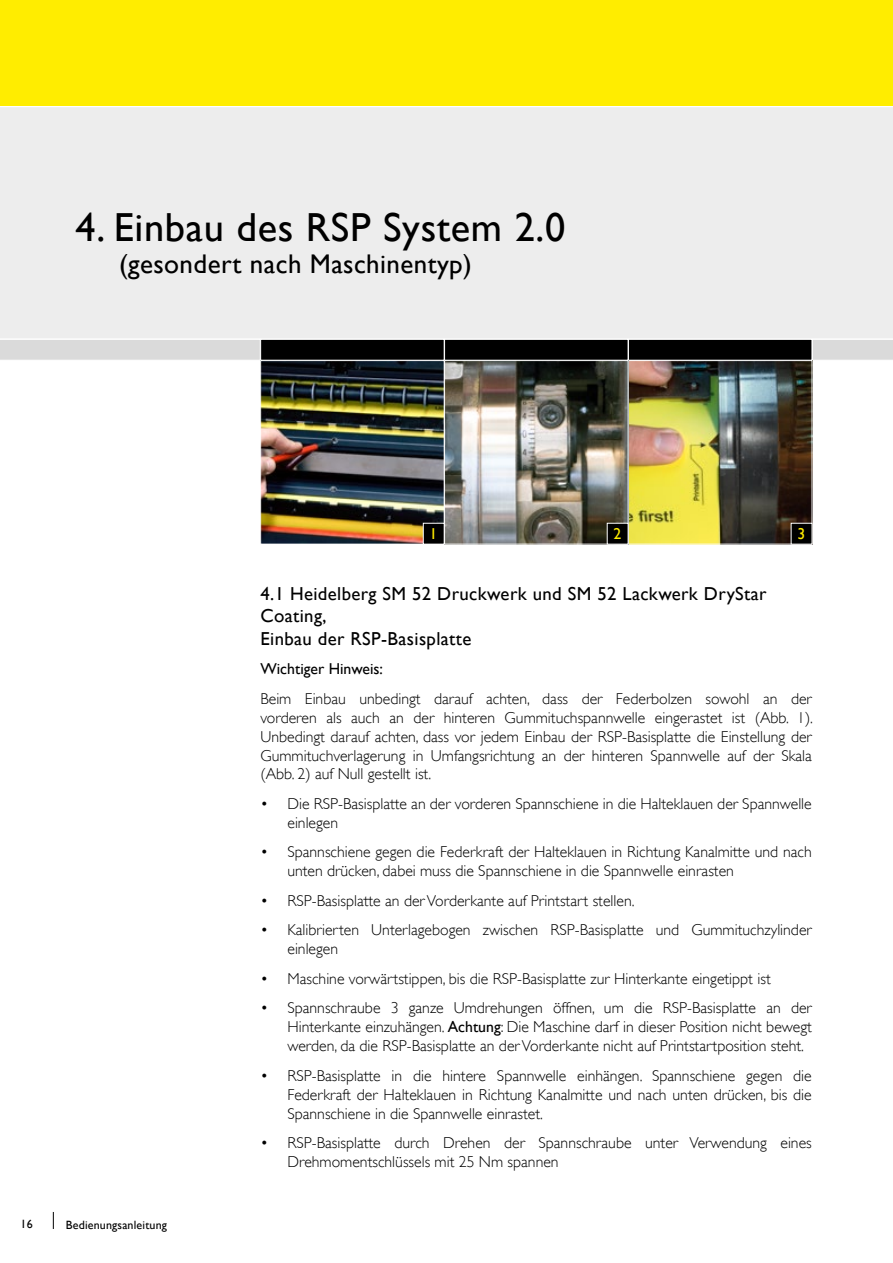
<style>
.page{position:relative;width:893px;height:1263px;background:#fff}
.page>*{position:absolute;margin:0;border:0;box-sizing:border-box;transform-origin:0 0}
.t1{font:40.5px "Gill Sans";letter-spacing:.015em;color:#000}
.t2{font:27px "Gill Sans";letter-spacing:.015em;color:#000}
.t3{font:18.75px/22.5px "Gill Sans";letter-spacing:.02em;color:#000}
.t4{font:300 15.75px/18.9px "Gill Sans";color:#000}
.t5{font:15.75px "Gill Sans";color:#000}
.t6{font:15.75px "Gill Sans";color:#ffed00}
.t7{font:12px "Gill Sans";letter-spacing:.015em;color:#000}
.s1{font-weight:400}
</style>
<div class="page">
<div style="left:0;top:0;width:893px;height:106px;background:#ffed00"></div>
<div style="left:0;top:107px;width:893px;height:231px;background:#ededed"></div>
<div style="left:0;top:340px;width:260px;height:20px;background:#dadada"></div>
<div style="left:260px;top:339px;width:184px;height:21px;background:#000;border:1px solid #fff"></div>
<div style="left:444px;top:339px;width:184px;height:21px;background:#000;border:1px solid #fff"></div>
<div style="left:628px;top:339px;width:184px;height:21px;background:#000;border:1px solid #fff"></div>
<div style="left:813px;top:340px;width:80px;height:20px;background:#dadada"></div>
<svg style="left:53px;top:1212px;width:1px;height:17px"></svg>
<img style="left:262px;top:362px;width:180px;height:180px">
<div style="left:260px;top:360px;width:184px;height:184px;border:1px solid #fff"></div>
<div style="left:423px;top:523px;width:21px;height:21px;background:#000"></div>
<img style="left:630px;top:362px;width:180px;height:180px">
<div style="left:791px;top:523px;width:21px;height:21px;background:#000"></div>
<img style="left:446px;top:362px;width:180px;height:180px">
<div style="left:444px;top:360px;width:184px;height:184px;border:1px solid #fff"></div>
<div style="left:607px;top:523px;width:21px;height:21px;background:#000"></div>
<h1 class="t1" style="left:76px;top:203px;width:491px">4. Einbau des RSP System 2.0</h1>
<h2 class="t2" style="left:119px;top:248px;width:354px">(gesondert nach Maschinentyp)</h2>
<p class="t6" style="left:430px;top:525px;width:9px">1</p>
<p class="t6" style="left:614px;top:525px;width:9px">2</p>
<p class="t6" style="left:797px;top:525px;width:9px">3</p>
<p class="t7" style="left:21px;top:1217px;width:14px">16</p>
<p class="t7" style="left:66px;top:1218px;width:103px">Bedienungsanleitung</p>
<p class="t3" style="left:260px;top:583px;width:508px">4.1 Heidelberg SM 52 Druckwerk und SM 52 Lackwerk DryStar<br>Coating,<br>Einbau der RSP-Basisplatte</p>
<p class="t5" style="left:260px;top:660px;width:124px">Wichtiger Hinweis:</p>
<p class="t4" style="left:260px;top:689px;width:554px;text-align:justify">Beim Einbau unbedingt darauf achten, dass der Federbolzen sowohl an der vorderen als auch an der hinteren Gummituchspannwelle eingerastet ist (Abb. 1).<br>Unbedingt darauf achten, dass vor jedem Einbau der RSP-Basisplatte die Einstellung der Gummituchverlagerung in Umfangsrichtung an der hinteren Spannwelle auf der Skala (Abb. 2) auf Null gestellt ist.</p>
<p class="t4" style="left:287px;top:794px;width:526px;text-indent:-27px">• Die RSP-Basisplatte an der vorderen Spannschiene in die Halteklauen der Spannwelle einlegen</p>
<p class="t4" style="left:287px;top:843px;width:526px;text-indent:-27px">• Spannschiene gegen die Federkraft der Halteklauen in Richtung Kanalmitte und nach unten drücken, dabei muss die Spannschiene in die Spannwelle einrasten</p>
<p class="t4" style="left:260px;top:891px;width:376px">• RSP-Basisplatte an der Vorderkante auf Printstart stellen.</p>
<p class="t4" style="left:287px;top:921px;width:526px;text-indent:-27px">• Kalibrierten Unterlagebogen zwischen RSP-Basisplatte und Gummituchzylinder einlegen</p>
<p class="t4" style="left:260px;top:969px;width:512px">• Maschine vorwärtstippen, bis die RSP-Basisplatte zur Hinterkante eingetippt ist</p>
<p class="t4" style="left:287px;top:998px;width:526px;text-align:justify;text-indent:-27px">• Spannschraube 3 ganze Umdrehungen öffnen, um die RSP-Basisplatte an der Hinterkante einzuhängen. <span class="s1">Achtung</span>: Die Maschine darf in dieser Position nicht bewegt werden, da die RSP-Basisplatte an der Vorderkante nicht auf Printstartposition steht.</p>
<p class="t4" style="left:287px;top:1066px;width:526px;text-align:justify;text-indent:-27px">• RSP-Basisplatte in die hintere Spannwelle einhängen. Spannschiene gegen die Federkraft der Halteklauen in Richtung Kanalmitte und nach unten drücken, bis die Spannschiene in die Spannwelle einrastet.</p>
<p class="t4" style="left:287px;top:1133px;width:526px;text-indent:-27px">• RSP-Basisplatte durch Drehen der Spannschraube unter Verwendung eines<br>Drehmomentschlüssels mit 25 Nm spannen</p>
</div>
